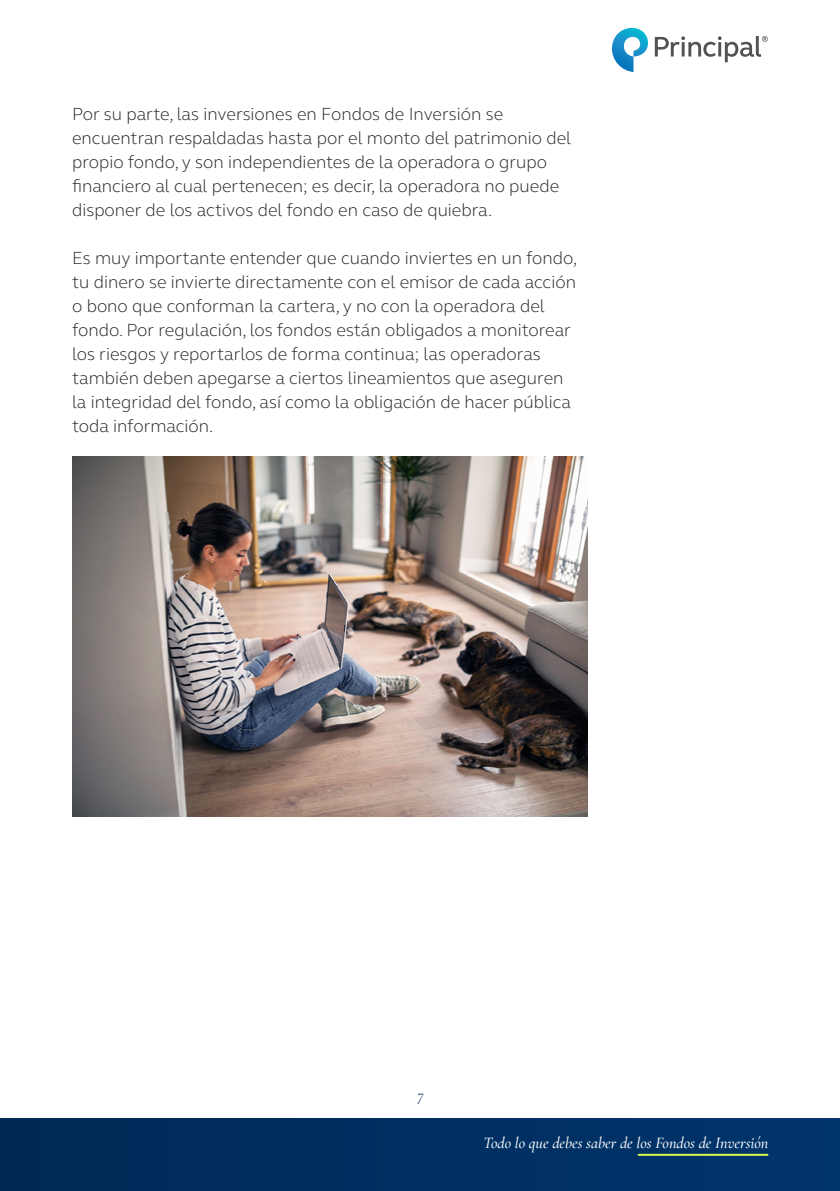
<style>
.page{position:relative;width:840px;height:1191px;background:#fff}
.page>*{position:absolute;margin:0;border:0;box-sizing:border-box;transform-origin:0 0}
.t1{font:300 18px/24px "FS Elliot Pro";color:#222}
.t2{font:italic 500 16px "Cormorant Infant";color:#fff}
.t3{font:italic 300 16px "Cormorant Infant";color:#002855}
</style>
<div class="page">
<svg style="left:612px;top:28px;width:35px;height:44px"></svg>
<svg style="left:654px;top:36px;width:113px;height:26px"></svg>
<div style="left:0;top:1119px;width:839px;height:72px;background:#002e60"></div>
<hr style="left:638px;top:1153px;width:129px;height:2px;background:#dcf94d">
<img style="left:72px;top:456px;width:515px;height:360px">
<p class="t1" style="left:72px;top:101px;width:500px">Por su parte, las inversiones en Fondos de Inversión se encuentran respaldadas hasta por el monto del patrimonio del propio fondo, y son independientes de la operadora o grupo financiero al cual pertenecen; es decir, la operadora no puede disponer de los activos del fondo en caso de quiebra.</p>
<p class="t1" style="left:72px;top:245px;width:506px">Es muy importante entender que cuando inviertes en un fondo, tu dinero se invierte directamente con el emisor de cada acción o bono que conforman la cartera, y no con la operadora del fondo. Por regulación, los fondos están obligados a monitorear los riesgos y reportarlos de forma continua; las operadoras también deben apegarse a ciertos lineamientos que aseguren la integridad del fondo, así como la obligación de hacer pública toda información.</p>
<p class="t3" style="left:416px;top:1089px;width:8px">7</p>
<p class="t2" style="left:483px;top:1133px;width:286px">Todo lo que debes saber de los Fondos de Inversión</p>
</div>
